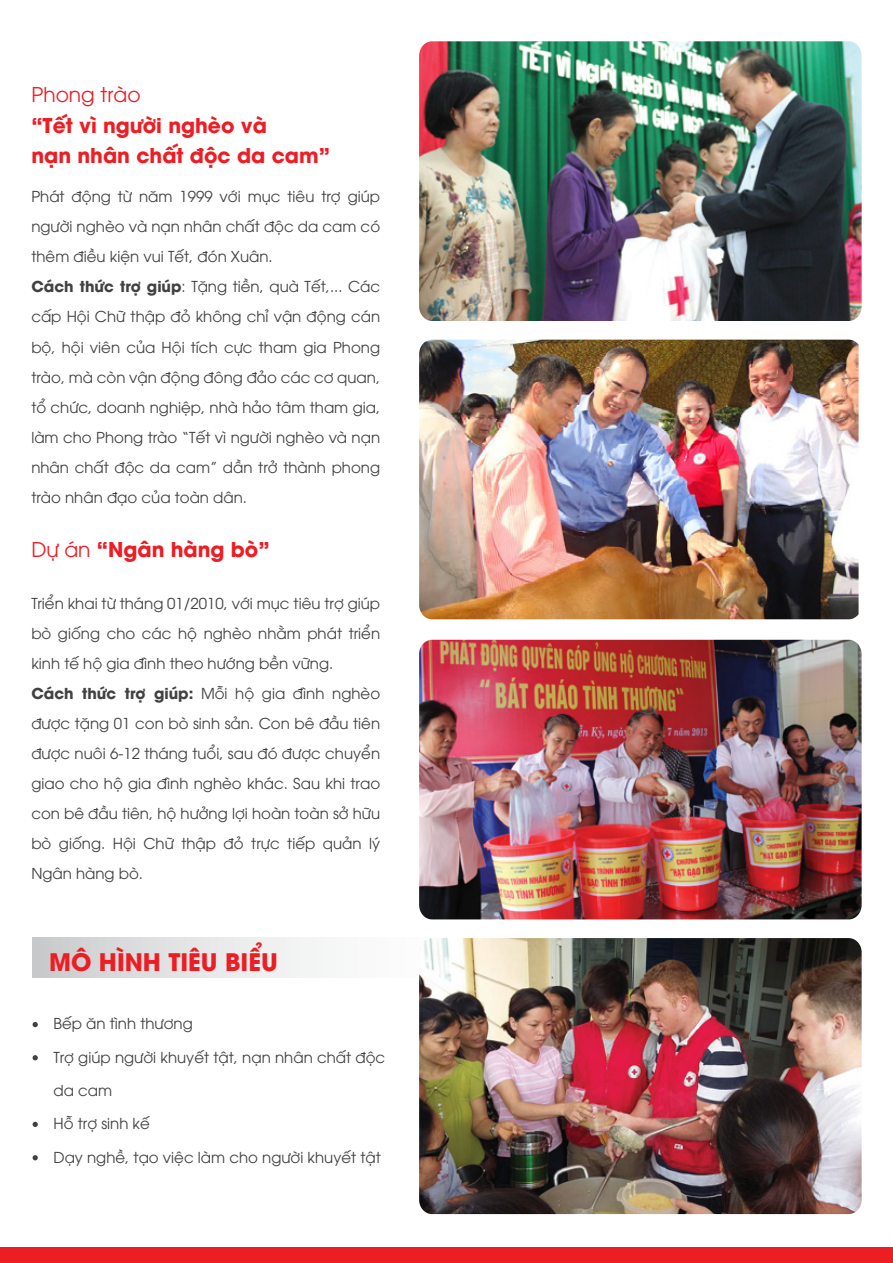
<style>
.page{position:relative;width:893px;height:1263px;background:#fff}
.page>*{position:absolute;margin:0;border:0;box-sizing:border-box;transform-origin:0 0}
.t1{font:700 24px "UTM Avo";color:#ed1d24}
.t2{font:700 20.25px/30.3px "UTM Avo";color:#ed1d24}
.t3{font:20.25px "UTM Avo";color:#ed1d24}
.t4{font:15px/30px "UTM Avo";color:#414042}
.s1{font-weight:700}
.s2{font-weight:400}
</style>
<div class="page">
<div style="left:0;top:1248px;width:893px;height:15px;background:#ed1d24"></div>
<svg style="left:33px;top:937px;width:284px;height:41px"></svg>
<svg style="left:33px;top:1022px;width:5px;height:5px"></svg>
<svg style="left:33px;top:1055px;width:5px;height:5px"></svg>
<svg style="left:33px;top:1122px;width:5px;height:5px"></svg>
<svg style="left:33px;top:1155px;width:5px;height:5px"></svg>
<img style="left:419px;top:340px;width:440px;height:279px">
<img style="left:419px;top:41px;width:443px;height:280px">
<img style="left:419px;top:938px;width:443px;height:276px">
<img style="left:419px;top:640px;width:443px;height:279px">
<h2 class="t3" style="left:31px;top:79px;width:111px">Phong trào</h2>
<h2 class="t2" style="left:31px;top:108px;width:300px">“Tết vì người nghèo và<br>nạn nhân chất độc da cam”</h2>
<p class="t4" style="left:31px;top:181px;width:350px">Phát động từ năm 1999 với mục tiêu trợ giúp người nghèo và nạn nhân chất độc da cam có thêm điều kiện vui Tết, đón Xuân.<br><span class="s1">Cách thức trợ giúp</span>: Tặng tiền, quà Tết,... Các cấp Hội Chữ thập đỏ không chỉ vận động cán bộ, hội viên của Hội tích cực tham gia Phong trào, mà còn vận động đông đảo các cơ quan, tổ chức, doanh nghiệp, nhà hảo tâm tham gia, làm cho Phong trào “Tết vì người nghèo và nạn nhân chất độc da cam” dần trở thành phong trào nhân đạo của toàn dân.</p>
<h2 class="t2" style="left:31px;top:533px;width:240px"><span class="s2">Dự án</span> “Ngân hàng bò”</h2>
<p class="t4" style="left:31px;top:587px;width:350px">Triển khai từ tháng 01/2010, với mục tiêu trợ giúp bò giống cho các hộ nghèo nhằm phát triển kinh tế hộ gia đình theo hướng bền vững.<br><span class="s1">Cách thức trợ giúp:</span> Mỗi hộ gia đình nghèo được tặng 01 con bò sinh sản. Con bê đầu tiên được nuôi 6-12 tháng tuổi, sau đó được chuyển giao cho hộ gia đình nghèo khác. Sau khi trao con bê đầu tiên, hộ hưởng lợi hoàn toàn sở hữu bò giống. Hội Chữ thập đỏ trực tiếp quản lý Ngân hàng bò.</p>
<h1 class="t1" style="left:49px;top:942px;width:230px">MÔ HÌNH TIÊU BIỂU</h1>
<p class="t4" style="left:54px;top:1007px;width:141px">Bếp ăn tình thương</p>
<p class="t4" style="left:54px;top:1041px;width:333px">Trợ giúp người khuyết tật, nạn nhân chất độc</p>
<p class="t4" style="left:54px;top:1074px;width:60px">da cam</p>
<p class="t4" style="left:54px;top:1107px;width:98px">Hỗ trợ sinh kế</p>
<p class="t4" style="left:54px;top:1141px;width:329px">Dạy nghề, tạo việc làm cho người khuyết tật</p>
</div>
